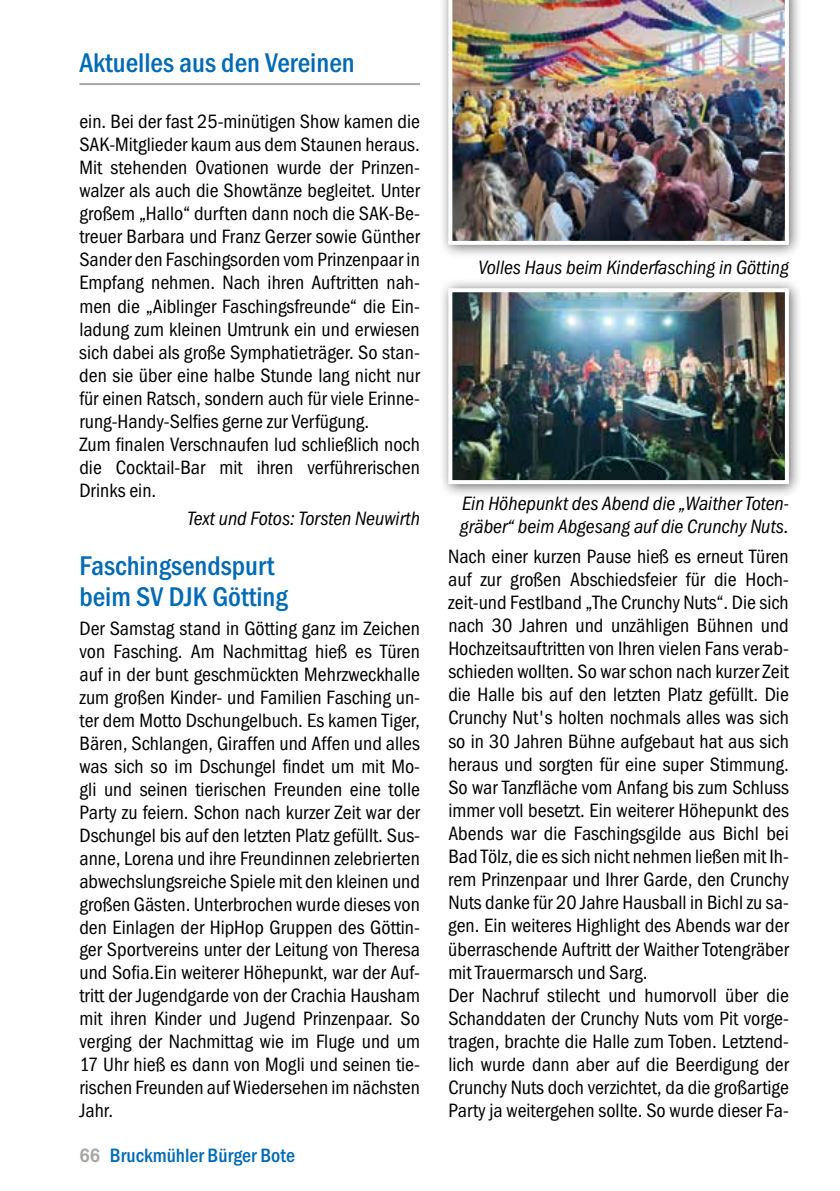
<style>
.page{position:relative;width:840px;height:1191px;background:#fff}
.page>*{position:absolute;margin:0;border:0;box-sizing:border-box;transform-origin:0 0}
.t1{font:700 28px/31.4px "Franklin Gothic Cond";color:#006ab5}
.t2{font:20px/23px "Franklin Gothic Cond";color:#000}
.t3{font:italic 20px/23px "Franklin Gothic Cond";color:#000}
.t4{font:700 20px "Franklin Gothic Cond";color:#006ab5}
.s1{font-weight:800;color:#a8a8a7}
</style>
<div class="page">
<hr style="left:79px;top:83px;width:341px;height:2px;background:#a8a8a7">
<div style="left:438px;top:278px;width:364px;height:220px;background:#000;opacity:.6"></div>
<img style="left:453px;top:293px;width:330px;height:186px">
<div style="left:448px;top:288px;width:340px;height:196px;border:4px solid #fff"></div>
<div style="left:438px;top:0;width:364px;height:259px;background:#000;opacity:.6"></div>
<img style="left:448px;top:0;width:340px;height:245px">
<h1 class="t1" style="left:79px;top:47px;width:276px">Aktuelles aus den Vereinen</h1>
<p class="t2" style="left:79px;top:110px;width:342px">ein. Bei der fast 25-minütigen Show kamen die SAK-Mitglieder kaum aus dem Staunen heraus.<br>Mit stehenden Ovationen wurde der Prinzen&shy;walzer als auch die Showtänze begleitet. Unter großem „Hallo“ durften dann noch die SAK-Be&shy;treuer Barbara und Franz Gerzer sowie Günther Sander den Faschingsorden vom Prinzenpaar in Empfang nehmen. Nach ihren Auftritten nah&shy;men die „Aiblinger Faschingsfreunde“ die Ein&shy;ladung zum kleinen Umtrunk ein und erwiesen sich dabei als große Symphatieträger. So stan&shy;den sie über eine halbe Stunde lang nicht nur für einen Ratsch, sondern auch für viele Erinne&shy;rung-Handy-Selfies gerne zur Verfügung.<br>Zum finalen Verschnaufen lud schließlich noch die Cocktail-Bar mit ihren verführerischen Drinks ein.</p>
<p class="t3" style="left:187px;top:507px;width:234px">Text und Fotos: Torsten Neuwirth</p>
<h1 class="t1" style="left:79px;top:550px;width:210px">Faschingsendspurt beim SV DJK Götting</h1>
<p class="t2" style="left:79px;top:616px;width:342px;text-align:justify">Der Samstag stand in Götting ganz im Zeichen von Fasching. Am Nachmittag hieß es Türen auf in der bunt geschmückten Mehrzweckhalle zum großen Kinder- und Familien Fasching un&shy;ter dem Motto Dschungelbuch. Es kamen Tiger, Bären, Schlangen, Giraffen und Affen und alles was sich so im Dschungel findet um mit Mo&shy;gli und seinen tierischen Freunden eine tolle Party zu feiern. Schon nach kurzer Zeit war der Dschungel bis auf den letzten Platz gefüllt. Sus&shy;anne, Lorena und ihre Freundinnen zelebrierten abwechslungsreiche Spiele mit den kleinen und großen Gästen. Unterbrochen wurde dieses von den Einlagen der HipHop Gruppen des Göttin&shy;ger Sportvereins unter der Leitung von Theresa und Sofia.Ein weiterer Höhepunkt, war der Auf&shy;tritt der Jugendgarde von der Crachia Hausham mit ihren Kinder und Jugend Prinzenpaar. So verging der Nachmittag wie im Fluge und um 17 Uhr hieß es dann von Mogli und seinen tie&shy;rischen Freunden auf Wiedersehen im nächsten Jahr.</p>
<p class="t4" style="left:79px;top:1143px;width:217px"><span class="s1">66</span> Bruckmühler Bürger Bote</p>
<p class="t3" style="left:478px;top:256px;width:312px">Volles Haus beim Kinderfasching in Götting</p>
<p class="t3" style="left:459px;top:492px;width:330px">Ein Höhepunkt des Abend die „Waither Toten&shy;gräber“ beim Abgesang auf die Crunchy Nuts.</p>
<p class="t2" style="left:448px;top:544px;width:342px">Nach einer kurzen Pause hieß es erneut Türen auf zur großen Abschiedsfeier für die Hoch&shy;zeit-und Festlband „The Crunchy Nuts“. Die sich nach 30 Jahren und unzähligen Bühnen und Hochzeitsauftritten von Ihren vielen Fans verab&shy;schieden wollten. So war schon nach kurzer Zeit die Halle bis auf den letzten Platz gefüllt. Die Crunchy Nut's holten nochmals alles was sich so in 30 Jahren Bühne aufgebaut hat aus sich heraus und sorgten für eine super Stimmung.<br>So war Tanzfläche vom Anfang bis zum Schluss immer voll besetzt. Ein weiterer Höhepunkt des Abends war die Faschingsgilde aus Bichl bei Bad Tölz, die es sich nicht nehmen ließen mit Ih&shy;rem Prinzenpaar und Ihrer Garde, den Crunchy Nuts danke für 20 Jahre Hausball in Bichl zu sa&shy;gen. Ein weiteres Highlight des Abends war der überraschende Auftritt der Waither Totengräber mit Trauermarsch und Sarg.<br>Der Nachruf stilecht und humorvoll über die Schanddaten der Crunchy Nuts vom Pit vorge&shy;tragen, brachte die Halle zum Toben. Letztend&shy;lich wurde dann aber auf die Beerdigung der Crunchy Nuts doch verzichtet, da die großartige Party ja weitergehen sollte. So wurde dieser Fa-</p>
</div>
